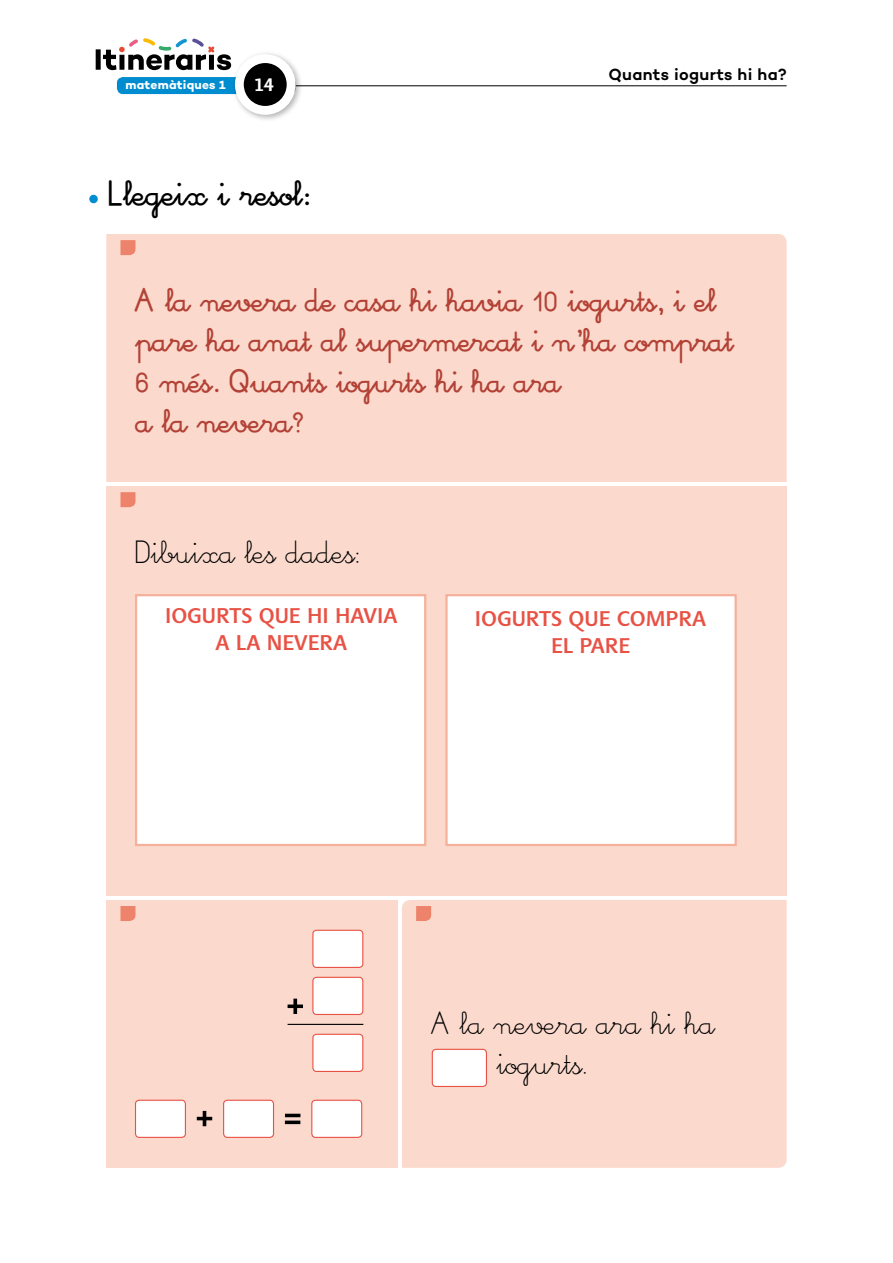
<style>
.page{position:relative;width:893px;height:1263px;background:#fff}
.page>*{position:absolute;margin:0;border:0;box-sizing:border-box;transform-origin:0 0}
.t1{font:43.5px "Grasona";color:#000}
.t2{font:40.5px/40.5px "Grasona";color:#b34136}
.t3{font:40.5px/40.5px "Primeta";color:#000}
.t4{font:500 21.75px/27px "Linotype Finnegan";color:#e85245;text-align:center}
.t5{font:700 19.2px "Linotype Finnegan";color:#fff}
.t6{font:600 16.5px "Campton";letter-spacing:.02em;color:#000}
.t7{font:700 12.15px "Campton";letter-spacing:.02em;color:#fff}
</style>
<div class="page">
<hr style="left:265px;top:85px;width:522px;height:1px;background:#000">
<svg style="left:96px;top:38px;width:135px;height:32px"></svg>
<div style="left:117px;top:77px;width:179px;height:17px;background:#008dcf;border-radius:6px"></div>
<div style="left:232px;top:51px;width:72px;height:72px;background:#000;opacity:.3"></div>
<div style="left:235px;top:54px;width:61px;height:61px;background:#fff;border-radius:50%"></div>
<div style="left:244px;top:63px;width:43px;height:43px;background:#000;border-radius:50%"></div>
<div style="left:89px;top:195px;width:9px;height:8px;background:#008dcf;border-radius:50%"></div>
<div style="left:106px;top:234px;width:681px;height:248px;background:#fbdacd"></div>
<div style="left:106px;top:486px;width:681px;height:410px;background:#fbdacd"></div>
<div style="left:402px;top:900px;width:385px;height:268px;background:#fbdacd"></div>
<div style="left:432px;top:1049px;width:54px;height:37px;background:#fff;border-radius:4px"></div>
<div style="left:432px;top:1049px;width:55px;height:38px;border:1px solid #e85245;border-radius:4px"></div>
<div style="left:106px;top:900px;width:292px;height:268px;background:#fbdacd"></div>
<svg style="left:120px;top:906px;width:15px;height:15px"></svg>
<svg style="left:120px;top:240px;width:15px;height:15px"></svg>
<svg style="left:416px;top:906px;width:15px;height:15px"></svg>
<svg style="left:120px;top:492px;width:15px;height:15px"></svg>
<div style="left:313px;top:930px;width:50px;height:37px;background:#fff;border-radius:4px"></div>
<div style="left:312px;top:930px;width:51px;height:38px;border:1px solid #e85245;border-radius:4px"></div>
<div style="left:313px;top:977px;width:50px;height:37px;background:#fff;border-radius:4px"></div>
<div style="left:312px;top:977px;width:51px;height:38px;border:1px solid #e85245;border-radius:4px"></div>
<div style="left:313px;top:1034px;width:50px;height:37px;background:#fff;border-radius:4px"></div>
<div style="left:312px;top:1034px;width:51px;height:38px;border:1px solid #e85245;border-radius:4px"></div>
<svg style="left:288px;top:999px;width:15px;height:15px"></svg>
<hr style="left:288px;top:1024px;width:75px;height:1px;background:#000">
<div style="left:135px;top:594px;width:291px;height:252px;background:#fff;border:2px solid #f5b19c"></div>
<div style="left:445px;top:594px;width:292px;height:252px;background:#fff;border:2px solid #f5b19c"></div>
<div style="left:136px;top:1100px;width:49px;height:37px;background:#fff;border-radius:4px"></div>
<div style="left:135px;top:1100px;width:51px;height:38px;border:1px solid #e85245;border-radius:4px"></div>
<svg style="left:197px;top:1111px;width:15px;height:15px"></svg>
<div style="left:224px;top:1100px;width:49px;height:37px;background:#fff;border-radius:4px"></div>
<div style="left:223px;top:1100px;width:51px;height:38px;border:1px solid #e85245;border-radius:4px"></div>
<svg style="left:285px;top:1120px;width:15px;height:4px"></svg>
<hr style="left:285px;top:1114px;width:15px;height:3px;background:#000">
<div style="left:312px;top:1100px;width:50px;height:37px;background:#fff;border-radius:4px"></div>
<div style="left:311px;top:1100px;width:51px;height:38px;border:1px solid #e85245;border-radius:4px"></div>
<p class="t7" style="left:125px;top:77px;width:102px">matemàtiques 1</p>
<p class="t5" style="left:254px;top:74px;width:22px">14</p>
<p class="t1" style="left:109px;top:174px;width:202px">Llegeix i resol:</p>
<p class="t6" style="left:608px;top:64px;width:180px">Quants iogurts hi ha?</p>
<p class="t2" style="left:136px;top:282px;width:599px">A la nevera de casa hi havia 10 iogurts, i el pare ha anat al supermercat i n’ha comprat<br>6 més. Quants iogurts hi ha ara<br>a la nevera?</p>
<p class="t3" style="left:136px;top:534px;width:224px">Dibuixa les dades:</p>
<p class="t4" style="left:165px;top:603px;width:234px">IOGURTS QUE HI HAVIA<br>A LA NEVERA</p>
<p class="t4" style="left:475px;top:605px;width:233px">IOGURTS QUE COMPRA<br>EL PARE</p>
<p class="t3" style="left:497px;top:1005px;width:219px;text-indent:-65px">A la nevera ara hi ha iogurts.</p>
</div>
